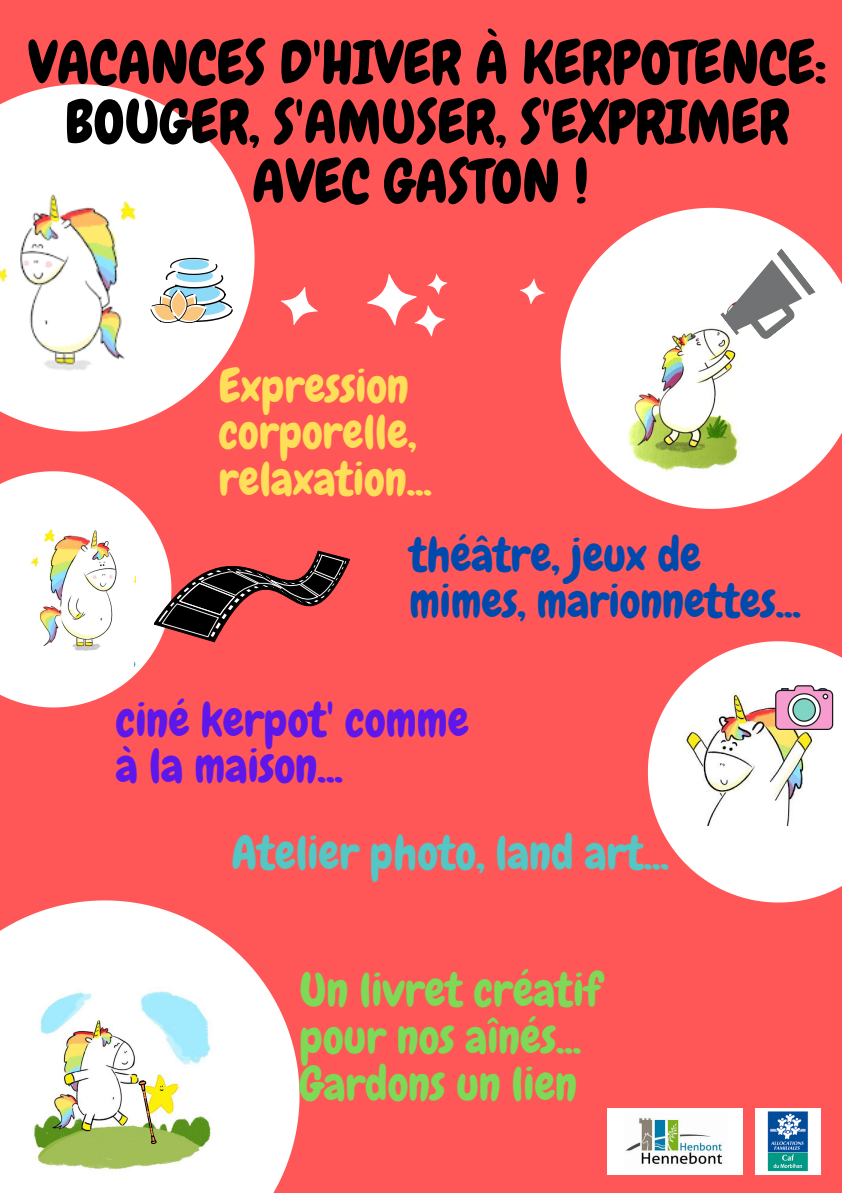
<style>
.page{position:relative;width:842px;height:1193px;background:#fff}
.page>*{position:absolute;margin:0;border:0;box-sizing:border-box;transform-origin:0 0}
.t1{font:59.45px/59.4px "Chewy";color:#000;text-align:center}
.t2{font:47.15px/46.9px "Chewy";color:#5e17eb}
.t3{font:46.5px/46.5px "Chewy";color:#7ed957}
.t4{font:46.5px/46.5px "Chewy";color:#004aad}
.t5{font:46.5px/46.5px "Chewy";color:#ffde59}
.t6{font:46.5px "Chewy";color:#54c6c4}
</style>
<div class="page">
<div style="left:0;top:0;width:842px;height:1192px;background:#ff5757"></div>
<svg style="left:0;top:84px;width:255px;height:347px;fill:#fff"></svg>
<img style="left:0;top:176px;width:171px;height:201px">
<svg style="left:0;top:900px;width:299px;height:292px;fill:#fff"></svg>
<svg style="left:0;top:471px;width:150px;height:236px;fill:#fff"></svg>
<svg style="left:648px;top:641px;width:194px;height:261px;fill:#fff"></svg>
<svg style="left:367px;top:273px;width:81px;height:64px"></svg>
<svg style="left:281px;top:287px;width:37px;height:38px"></svg>
<svg style="left:520px;top:278px;width:25px;height:27px"></svg>
<img style="left:755px;top:1108px;width:65px;height:65px">
<img style="left:608px;top:1108px;width:135px;height:65px">
<img style="left:27px;top:527px;width:109px;height:139px">
<img style="left:683px;top:691px;width:134px;height:134px">
<img style="left:27px;top:981px;width:192px;height:192px">
<svg style="left:150px;top:521px;width:3px;height:136px"></svg>
<svg style="left:153px;top:526px;width:197px;height:127px"></svg>
<svg style="left:561px;top:208px;width:281px;height:301px;fill:#fff"></svg>
<img style="left:626px;top:300px;width:129px;height:171px">
<svg style="left:713px;top:248px;width:103px;height:105px;background:#d1d1d1"></svg>
<svg style="left:775px;top:685px;width:58px;height:44px;background:#c2a1b8"></svg>
<svg style="left:138px;top:1079px;width:19px;height:64px"></svg>
<svg style="left:150px;top:258px;width:83px;height:67px;background:#ccd8d7"></svg>
<svg style="left:172px;top:292px;width:13px;height:25px"></svg>
<p class="t1" style="left:28px;top:33px;width:800px">VACANCES D'HIVER À KERPOTENCE:<br>BOUGER, S'AMUSER, S'EXPRIMER</p>
<p class="t1" style="left:252px;top:152px;width:338px">AVEC GASTON !</p>
<p class="t5" style="left:219px;top:362px;width:214px">Expression corporelle, relaxation...</p>
<p class="t4" style="left:409px;top:531px;width:393px">théâtre, jeux de mimes, marionnettes...</p>
<p class="t2" style="left:116px;top:696px;width:355px">ciné kerpot' comme à la maison...</p>
<p class="t6" style="left:231px;top:822px;width:439px">Atelier photo, land art...</p>
<p class="t3" style="left:299px;top:967px;width:303px">Un livret créatif pour nos aînés...</p>
<p class="t3" style="left:299px;top:1060px;width:279px">Gardons un lien</p>
</div>
